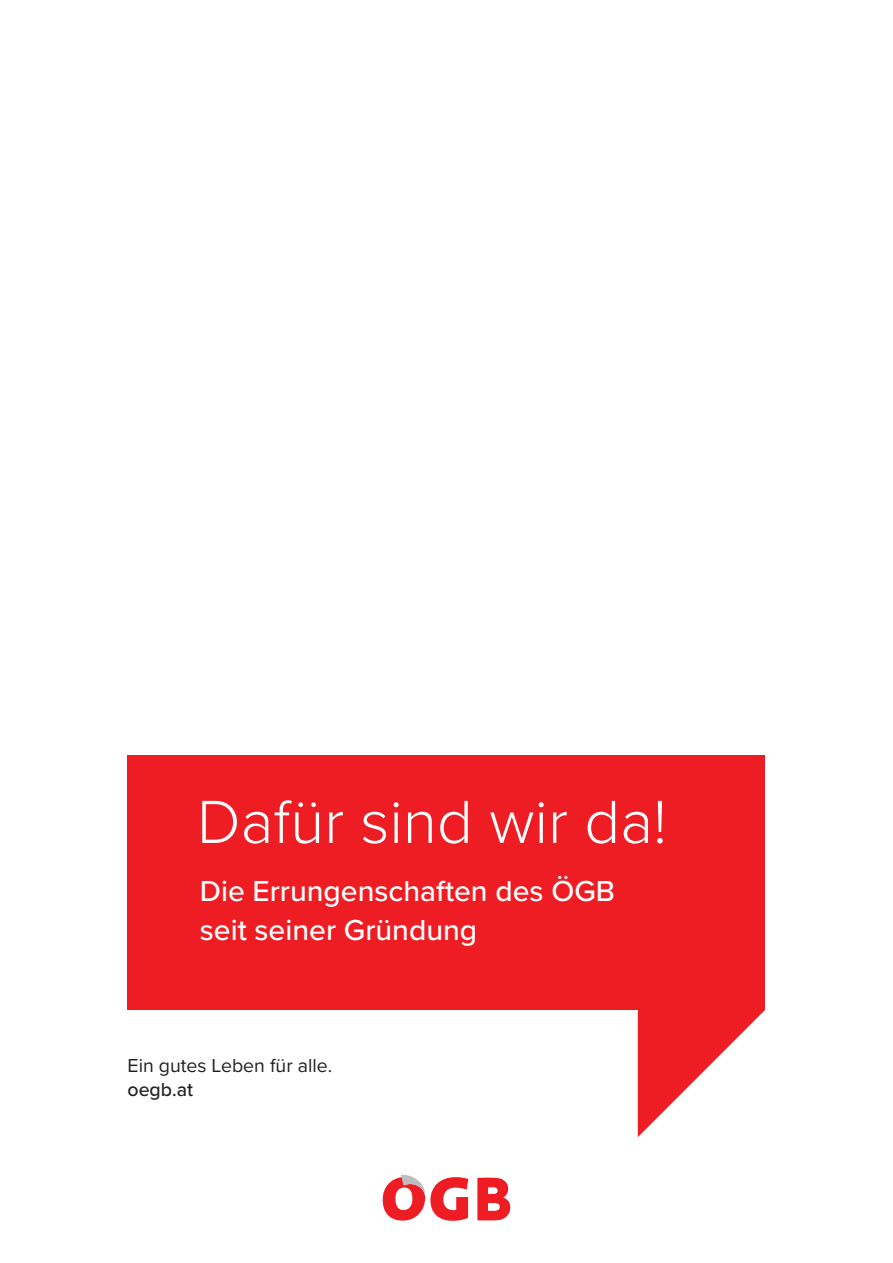
<style>
.page{position:relative;width:893px;height:1263px;background:#fff}
.page>*{position:absolute;margin:0;border:0;box-sizing:border-box;transform-origin:0 0}
.t1{font:300 63px "Proxima Nova";color:#fff}
.t2{font:500 30px/39px "Proxima Nova";color:#fff}
.t3{font:19.5px "Proxima Nova";color:#231f20}
.t4{font:500 19.5px "Proxima Nova";color:#231f20}
</style>
<div class="page">
<div style="left:128px;top:755px;width:637px;height:254px;background:#ee1d23"></div>
<svg style="left:638px;top:1009px;width:127px;height:128px"></svg>
<svg style="left:477px;top:1178px;width:33px;height:42px"></svg>
<svg style="left:383px;top:1175px;width:85px;height:46px"></svg>
<h1 class="t1" style="left:197px;top:775px;width:471px">Dafür sind wir da!</h1>
<p class="t2" style="left:200px;top:871px;width:417px">Die Errungenschaften des ÖGB seit seiner Gründung</p>
<p class="t3" style="left:128px;top:1051px;width:206px">Ein gutes Leben für alle.</p>
<p class="t4" style="left:128px;top:1075px;width:67px">oegb.at</p>
</div>
